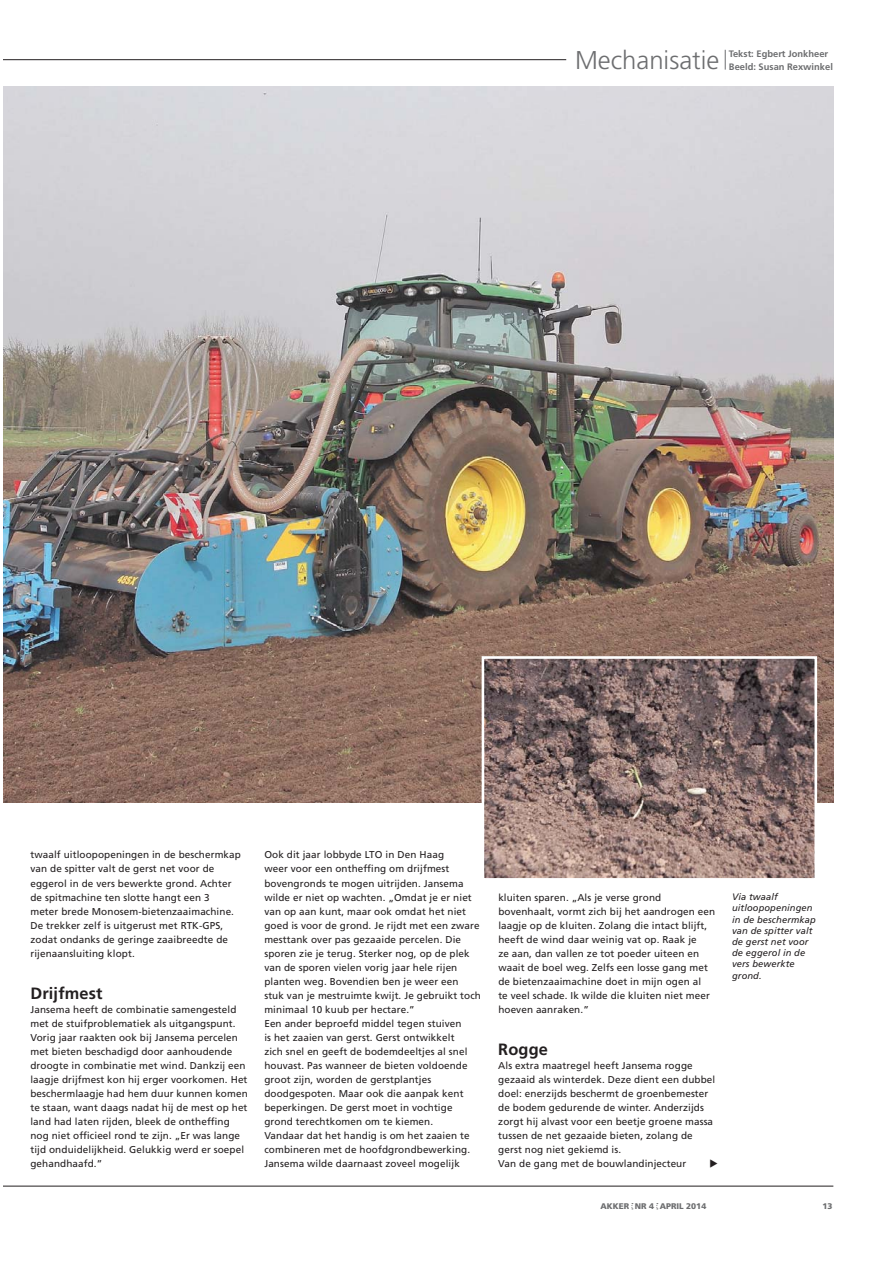
<style>
.page{position:relative;width:893px;height:1263px;background:#fff}
.page>*{position:absolute;margin:0;border:0;box-sizing:border-box;transform-origin:0 0}
.t1{font:300 25.65px "Frutiger LT Std";color:#6d6e70}
.t2{font:700 16.35px "Frutiger LT Std";letter-spacing:.01em;color:#231f20}
.t3{font:9.9px/14.1px "Frutiger LT Std";letter-spacing:.01em;color:#231f20}
.t4{font:italic 9.3px/11.2px "Frutiger LT Std";letter-spacing:.01em;color:#231f20}
.t5{font:700 9.3px/12.6px "Frutiger LT Std";color:#6d6e70}
.t6{font:900 8.25px "Frutiger LT Std";color:#6d6e70}
</style>
<div class="page">
<img style="left:4px;top:87px;width:829px;height:715px">
<svg style="left:725px;top:50px;width:1px;height:20px"></svg>
<hr style="left:4px;top:59px;width:562px;height:1px;background:#231f20">
<hr style="left:4px;top:1186px;width:829px;height:1px;background:#231f20">
<img style="left:486px;top:660px;width:327px;height:217px">
<div style="left:482px;top:656px;width:335px;height:225px;border:3px solid #fff"></div>
<h1 class="t1" style="left:575px;top:49px;width:146px">Mechanisatie</h1>
<p class="t5" style="left:729px;top:48px;width:105px">Tekst: Egbert Jonkheer<br>Beeld: Susan Rexwinkel</p>
<p class="t3" style="left:30px;top:848px;width:212px">twaalf uitloopopeningen in de beschermkap van de spitter valt de gerst net voor de eggerol in de vers bewerkte grond. Achter de spitmachine ten slotte hangt een 3<br>meter brede Monosem-bietenzaaimachine.<br>De trekker zelf is uitgerust met RTK-GPS, zodat ondanks de geringe zaaibreedte de rijenaansluiting klopt.</p>
<h2 class="t2" style="left:30px;top:986px;width:74px">Drijfmest</h2>
<p class="t3" style="left:30px;top:1003px;width:219px">Jansema heeft de combinatie samengesteld met de stuifproblematiek als uitgangspunt.<br>Vorig jaar raakten ook bij Jansema percelen met bieten beschadigd door aanhoudende droogte in combinatie met wind. Dankzij een laagje drijfmest kon hij erger voorkomen. Het beschermlaagje had hem duur kunnen komen te staan, want daags nadat hij de mest op het land had laten rijden, bleek de ontheffing nog niet officieel rond te zijn. „Er was lange tijd onduidelijkheid. Gelukkig werd er soepel gehandhaafd.”</p>
<p class="t3" style="left:264px;top:848px;width:218px">Ook dit jaar lobbyde LTO in Den Haag<br>weer voor een ontheffing om drijfmest bovengronds te mogen uitrijden. Jansema wilde er niet op wachten. „Omdat je er niet van op aan kunt, maar ook omdat het niet goed is voor de grond. Je rijdt met een zware mesttank over pas gezaaide percelen. Die sporen zie je terug. Sterker nog, op de plek van de sporen vielen vorig jaar hele rijen planten weg. Bovendien ben je weer een<br>stuk van je mestruimte kwijt. Je gebruikt toch minimaal 10 kuub per hectare.”<br>Een ander beproefd middel tegen stuiven<br>is het zaaien van gerst. Gerst ontwikkelt<br>zich snel en geeft de bodemdeeltjes al snel houvast. Pas wanneer de bieten voldoende groot zijn, worden de gerstplantjes doodgespoten. Maar ook die aanpak kent beperkingen. De gerst moet in vochtige grond terechtkomen om te kiemen.<br>Vandaar dat het handig is om het zaaien te combineren met de hoofdgrondbewerking.<br>Jansema wilde daarnaast zoveel mogelijk</p>
<p class="t3" style="left:498px;top:891px;width:218px">kluiten sparen. „Als je verse grond bovenhaalt, vormt zich bij het aandrogen een laagje op de kluiten. Zolang die intact blijft, heeft de wind daar weinig vat op. Raak je<br>ze aan, dan vallen ze tot poeder uiteen en waait de boel weg. Zelfs een losse gang met de bietenzaaimachine doet in mijn ogen al<br>te veel schade. Ik wilde die kluiten niet meer hoeven aanraken.”</p>
<h2 class="t2" style="left:498px;top:1042px;width:51px">Rogge</h2>
<p class="t3" style="left:498px;top:1059px;width:218px">Als extra maatregel heeft Jansema rogge gezaaid als winterdek. Deze dient een dubbel doel: enerzijds beschermt de groenbemester de bodem gedurende de winter. Anderzijds zorgt hij alvast voor een beetje groene massa tussen de net gezaaide bieten, zolang de gerst nog niet gekiemd is.<br>Van de gang met de bouwlandinjecteur</p>
<p class="t4" style="left:732px;top:892px;width:85px">Via twaalf uitloopopeningen in de beschermkap van de spitter valt de gerst net voor de eggerol in de vers bewerkte grond.</p>
<p class="t6" style="left:600px;top:1203px;width:107px">AKKER NR 4 APRIL 2014</p>
<p class="t6" style="left:822px;top:1203px;width:12px">13</p>
</div>
